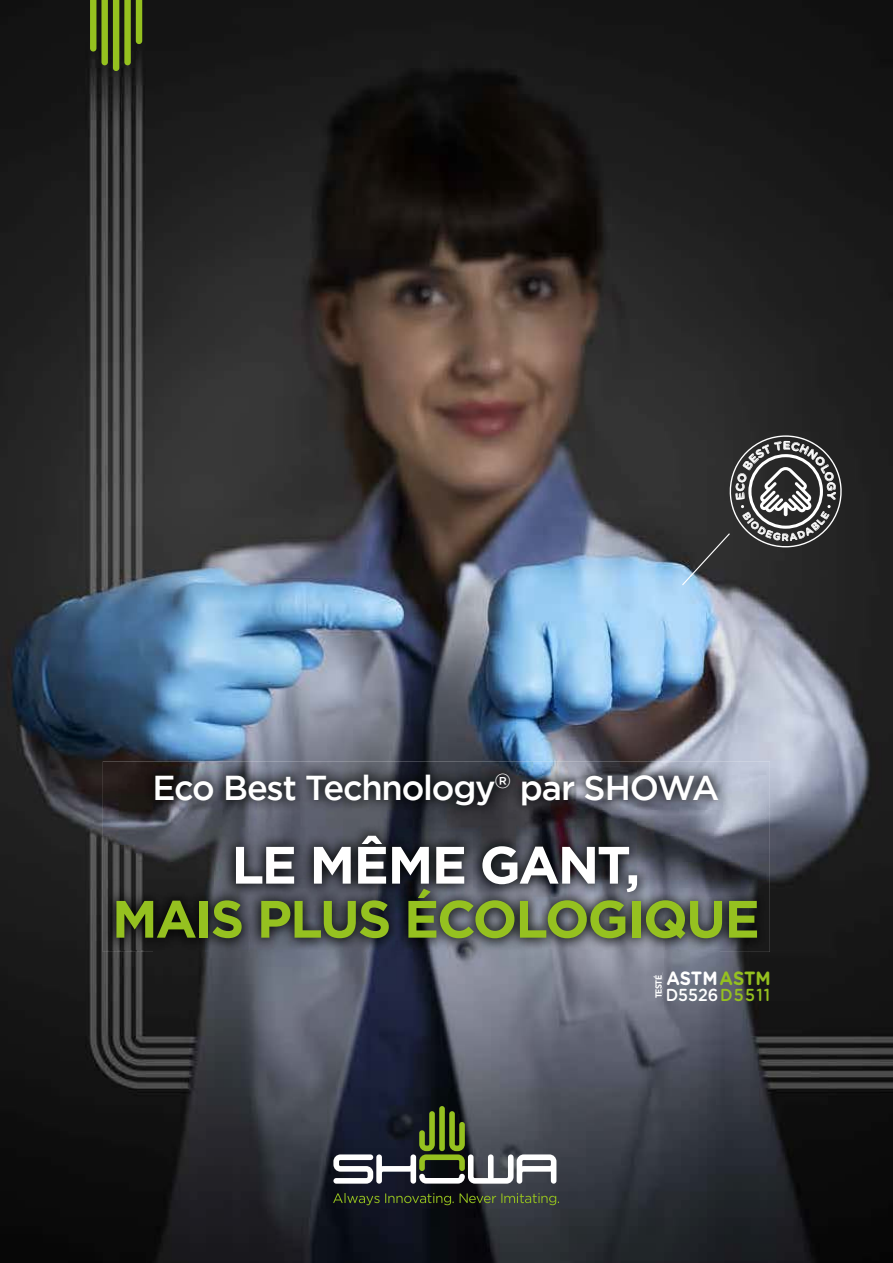
<style>
.page{position:relative;width:893px;height:1263px;background:#fff}
.page>*{position:absolute;margin:0;border:0;box-sizing:border-box;transform-origin:0 0}
.t1{font:700 52.5px "Gotham";letter-spacing:-.035em;color:#95c120}
.t2{font:700 52.5px "Gotham";letter-spacing:-.04em;color:#fff}
.t3{font:500 34.5px "Gotham";letter-spacing:-.035em;color:#fff}
.t4{font:700 19.2px "Gotham Rounded";letter-spacing:-.005em;color:#fff;scale:.92 1}
.t5{font:500 17.4px "Gotham Rounded";letter-spacing:.075em;color:#fff;scale:.92 1}
.t6{font:700 9px "Gotham Narrow";letter-spacing:-.05em;color:#fff}
.t7{font:7.05px "Gotham";color:#fff;scale:1.08 1}
.s1{color:#95c11f}
</style>
<div class="page">
<img style="left:0;top:0;width:893px;height:1263px">
<svg style="left:90px;top:0;width:52px;height:71px"></svg>
<svg style="left:333px;top:1193px;width:121px;height:12px"></svg>
<svg style="left:460px;top:1193px;width:99px;height:12px"></svg>
<div style="left:439px;top:1106px;width:6px;height:45px;background:#95c11f;border-radius:3px"></div>
<svg style="left:333px;top:1111px;width:223px;height:73px"></svg>
<img style="left:103px;top:761px;width:667px;height:47px">
<img style="left:103px;top:808px;width:51px;height:144px">
<img style="left:719px;top:808px;width:51px;height:144px">
<img style="left:154px;top:950px;width:565px;height:2px">
<img style="left:105px;top:763px;width:663px;height:187px">
<svg style="left:682px;top:434px;width:162px;height:151px"></svg>
<p class="t3" style="left:152px;top:768px;width:568px">Eco Best Technology<sup>®</sup> par SHOWA</p>
<h1 class="t2" style="left:232px;top:835px;width:410px">LE MÊME GANT,</h1>
<h1 class="t1" style="left:112px;top:889px;width:649px">MAIS PLUS ÉCOLOGIQUE</h1>
<p class="t4" style="left:666px;top:964px;width:115px">ASTM<span class="s1">ASTM</span></p>
<p class="t7" style="left:655px;top:1001px;width:30px;rotate:-90deg">TESTED</p>
<p class="t6" style="left:653px;top:998px;width:25px;rotate:-90deg">TESTÉ</p>
<p class="t5" style="left:666px;top:982px;width:115px">D5526<span class="s1">D5511</span></p>
</div>
